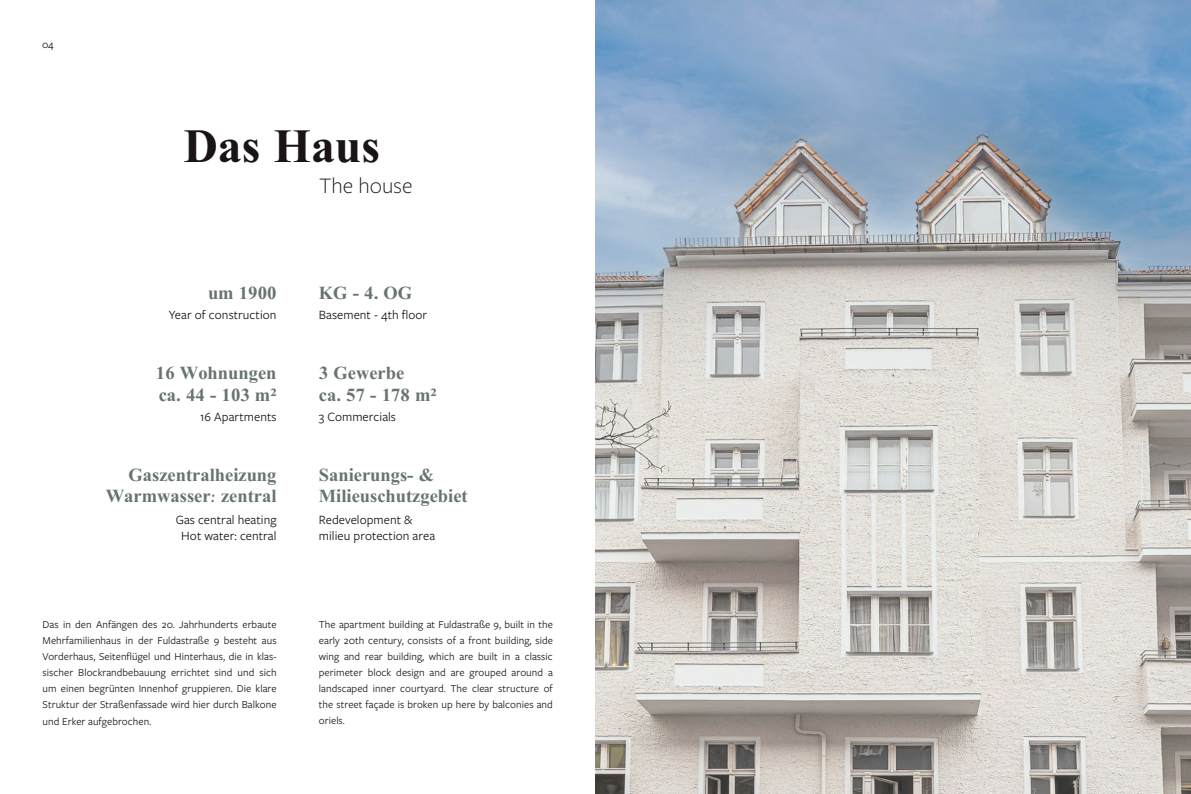
<style>
.page{position:relative;width:1191px;height:794px;background:#fff}
.page>*{position:absolute;margin:0;border:0;box-sizing:border-box;transform-origin:0 0}
.t1{font:700 46px "Tai Heritage Pro";color:#1a1415}
.t2{font:300 23px "Freight Sans Pro";color:#1a1415}
.t3{font:700 17.8px/21.3px "Tai Heritage Pro";color:#687470}
.t4{font:13.1px/16px "Freight Sans Pro";letter-spacing:.005em;color:#1a1415;text-align:center}
.t5{font:11px/16px "Freight Sans Pro";letter-spacing:.005em;color:#1a1415;text-align:justify}
</style>
<div class="page">
<svg style="left:595px;top:0;width:595px;height:794px;background:#b5bcc2"></svg>
<p class="t5" style="left:42px;top:36px;width:13px">04</p>
<h1 class="t1" style="left:184px;top:119px;width:198px">Das Haus</h1>
<h2 class="t2" style="left:319px;top:170px;width:95px">The house</h2>
<h3 class="t3" style="left:208px;top:282px;width:70px">um 1900</h3>
<h3 class="t3" style="left:319px;top:282px;width:95px">KG - 4. OG</h3>
<p class="t4" style="left:169px;top:306px;width:109px">Year of construction</p>
<p class="t4" style="left:319px;top:306px;width:110px">Basement - 4th floor</p>
<h3 class="t3" style="left:156px;top:362px;width:122px">16 Wohnungen ca. 44 - 103 m²</h3>
<h3 class="t3" style="left:319px;top:362px;width:119px">3 Gewerbe<br>ca. 57 - 178 m²</h3>
<p class="t4" style="left:200px;top:408px;width:78px">16 Apartments</p>
<p class="t4" style="left:319px;top:408px;width:79px">3 Commercials</p>
<h3 class="t3" style="left:106px;top:464px;width:172px;text-align:right">Gaszentralheizung<br>Warmwasser: zentral</h3>
<h3 class="t3" style="left:319px;top:464px;width:150px">Sanierungs- &amp;<br>Milieuschutzgebiet</h3>
<p class="t4" style="left:176px;top:511px;width:102px">Gas central heating<br>Hot water: central</p>
<p class="t4" style="left:319px;top:511px;width:118px;text-align:left">Redevelopment &amp; milieu protection area</p>
<p class="t5" style="left:43px;top:616px;width:235px">Das in den Anfängen des 20. Jahrhunderts erbaute Mehrfamilienhaus in der Fuldastraße 9 besteht aus Vorderhaus, Seitenflügel und Hinterhaus, die in klas&shy;sischer Blockrandbebauung errichtet sind und sich um einen begrünten Innenhof gruppieren. Die klare Struktur der Straßenfassade wird hier durch Balkone und Erker aufgebrochen.</p>
<p class="t5" style="left:319px;top:616px;width:235px">The apartment building at Fuldastraße 9, built in the early 20th century, consists of a front building, side wing and rear building, which are built in a classic perimeter block design and are grouped around a landscaped inner courtyard. The clear structure of the street façade is broken up here by balconies and oriels.</p>
</div>
